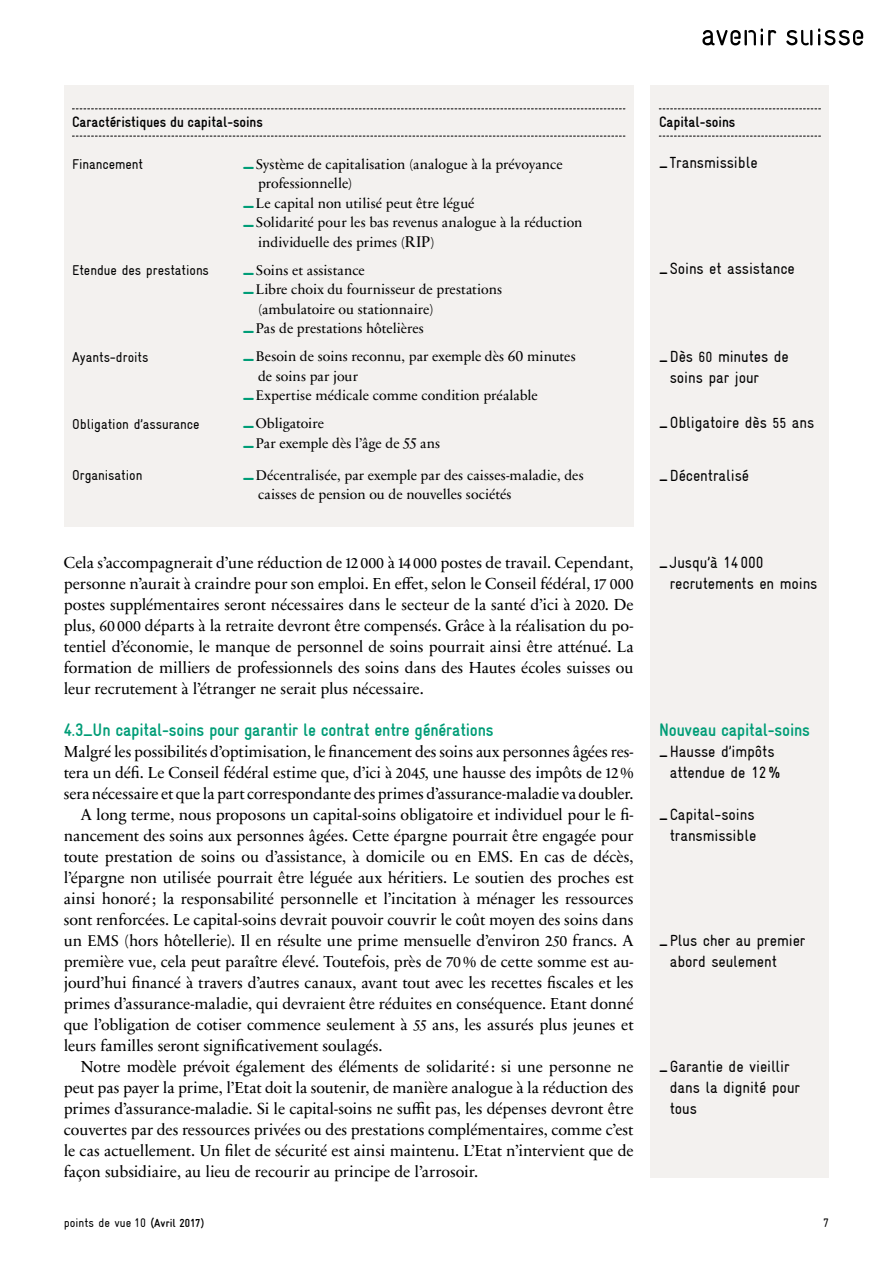
<style>
.page{position:relative;width:893px;height:1263px;background:#fff}
.page>*{position:absolute;margin:0;border:0;box-sizing:border-box;transform-origin:0 0}
.t1{font:700 condensed 18px "Gravur";letter-spacing:-.01em;color:#009d77}
.t2{font:16.2px/21px "Sabon Next LT Pro";letter-spacing:-.005em;color:#000;text-align:justify}
.t3{font:condensed 16.2px/21px "Gravur";letter-spacing:-.005em;color:#000}
.t4{font:700 condensed 15px "Gravur";letter-spacing:-.005em;color:#000}
.t5{font:14.25px/19.5px "Sabon Next LT Pro";color:#000}
.t6{font:condensed 14.25px "Gravur";letter-spacing:-.005em;color:#000}
.t7{font:condensed 12.3px "Gravur";letter-spacing:.005em;color:#000}
.s1{font-family:"Gravur";font-weight:700;font-stretch:condensed;font-size:22.5px;color:#009d77}
.s2{font-size:15.75px}
.s3{font-weight:700}
.s4{font-size:14.7px}
.s5{font-weight:700;font-size:11.7px}
</style>
<div class="page">
<svg style="left:702px;top:29px;width:74px;height:16px"></svg>
<svg style="left:786px;top:30px;width:26px;height:15px"></svg>
<svg style="left:818px;top:28px;width:45px;height:17px"></svg>
<div style="left:651px;top:85px;width:178px;height:1092px;background:#f3f1ef"></div>
<svg style="left:659px;top:109px;width:162px;height:1px"></svg>
<svg style="left:659px;top:136px;width:162px;height:1px"></svg>
<div style="left:64px;top:85px;width:570px;height:441px;background:#f3f1ef"></div>
<svg style="left:72px;top:109px;width:553px;height:1px"></svg>
<svg style="left:72px;top:136px;width:553px;height:1px"></svg>
<p class="t4" style="left:72px;top:114px;width:192px">Caractéristiques du capital-soins</p>
<p class="t6" style="left:72px;top:156px;width:72px">Financement</p>
<p class="t5" style="left:242px;top:153px;width:322px"><span class="s1">_</span>Système de capitalisation (analogue à la prévoyance</p>
<p class="t5" style="left:258px;top:173px;width:96px">professionnelle)</p>
<p class="t5" style="left:242px;top:192px;width:234px"><span class="s1">_</span>Le capital non utilisé peut être légué</p>
<p class="t5" style="left:242px;top:212px;width:342px"><span class="s1">_</span>Solidarité pour les bas revenus analogue à la réduction</p>
<p class="t5" style="left:258px;top:231px;width:178px">individuelle des primes (<span class="s2">RIP</span>)</p>
<p class="t5" style="left:242px;top:259px;width:124px"><span class="s1">_</span>Soins et assistance</p>
<p class="t5" style="left:242px;top:279px;width:261px"><span class="s1">_</span>Libre choix du fournisseur de prestations</p>
<p class="t5" style="left:258px;top:298px;width:177px">(ambulatoire ou stationnaire)</p>
<p class="t5" style="left:242px;top:318px;width:183px"><span class="s1">_</span>Pas de prestations hôtelières</p>
<p class="t5" style="left:242px;top:346px;width:335px"><span class="s1">_</span>Besoin de soins reconnu, par exemple dès <span class="s2">60</span> minutes</p>
<p class="t5" style="left:258px;top:365px;width:101px">de soins par jour</p>
<p class="t5" style="left:242px;top:385px;width:297px"><span class="s1">_</span>Expertise médicale comme condition préalable</p>
<p class="t5" style="left:242px;top:413px;width:199px"><span class="s1">_</span>Obligatoire<br><span class="s1">_</span>Par exemple dès l’âge de <span class="s2">55</span> ans</p>
<p class="t5" style="left:258px;top:465px;width:327px;text-indent:-16px"><span class="s1">_</span>Décentralisée, par exemple par des caisses-maladie, des caisses de pension ou de nouvelles sociétés</p>
<p class="t6" style="left:72px;top:262px;width:138px">Etendue des prestations</p>
<p class="t6" style="left:72px;top:349px;width:78px">Ayants-droits</p>
<p class="t6" style="left:72px;top:416px;width:129px">Obligation d’assurance</p>
<p class="t6" style="left:72px;top:467px;width:72px">Organisation</p>
<p class="t2" style="left:64px;top:551px;width:571px">Cela s’accompagnerait d’une réduction de <span class="s2">12 000</span> à <span class="s2">14 000</span> postes de travail. Cependant, personne n’aurait à craindre pour son emploi. En effet, selon le Conseil fédéral, <span class="s2">17 000 </span>postes supplémentaires seront nécessaires dans le secteur de la santé d’ici à <span class="s2">2020</span>. De plus, <span class="s2">60 000</span> départs à la retraite devront être compensés. Grâce à la réalisation du po&shy;tentiel d’économie, le manque de personnel de soins pourrait ainsi être atténué. La formation de milliers de professionnels des soins dans des Hautes écoles suisses ou leur recrutement à l’étranger ne serait plus nécessaire.</p>
<p class="t1" style="left:64px;top:720px;width:431px">4.3_Un capital-soins pour garantir le contrat entre générations</p>
<p class="t2" style="left:64px;top:740px;width:571px">Malgré les possibilités d’optimisation, le financement des soins aux personnes âgées res-</p>
<p class="t2" style="left:64px;top:761px;width:571px">tera un défi. Le Conseil fédéral estime que, d’ici à <span class="s2">2045</span>, une hausse des impôts de <span class="s2">12</span>%</p>
<p class="t2" style="left:64px;top:782px;width:571px">sera nécessaire et que la part correspondante des primes d’assurance-maladie va doubler.</p>
<p class="t2" style="left:81px;top:803px;width:554px">A long terme, nous proposons un capital-soins obligatoire et individuel pour le fi-</p>
<p class="t2" style="left:64px;top:824px;width:571px">nancement des soins aux personnes âgées. Cette épargne pourrait être engagée pour</p>
<p class="t2" style="left:64px;top:845px;width:571px">toute prestation de soins ou d’assistance, à domicile ou en <span class="s2">EMS</span>. En cas de décès,</p>
<p class="t2" style="left:64px;top:866px;width:571px">l’épargne non utilisée pourrait être léguée aux héritiers. Le soutien des proches est</p>
<p class="t2" style="left:64px;top:887px;width:571px">ainsi honoré ; la responsabilité personnelle et l’incitation à ménager les ressources</p>
<p class="t2" style="left:64px;top:908px;width:571px">sont renforcées. Le capital-soins devrait pouvoir couvrir le coût moyen des soins dans</p>
<p class="t2" style="left:64px;top:929px;width:571px">un <span class="s2">EMS</span> (hors hôtellerie). Il en résulte une prime mensuelle d’environ <span class="s2">250</span> francs. A</p>
<p class="t2" style="left:64px;top:950px;width:571px">première vue, cela peut paraître élevé. Toutefois, près de <span class="s2">70</span>% de cette somme est au-</p>
<p class="t2" style="left:64px;top:971px;width:571px">jourd’hui financé à travers d’autres canaux, avant tout avec les recettes fiscales et les</p>
<p class="t2" style="left:64px;top:992px;width:571px">primes d’assurance-maladie, qui devraient être réduites en conséquence. Etant donné</p>
<p class="t2" style="left:64px;top:1013px;width:571px">que l’obligation de cotiser commence seulement à <span class="s2">55</span> ans, les assurés plus jeunes et</p>
<p class="t2" style="left:64px;top:1034px;width:320px">leurs familles seront significativement soulagés.</p>
<p class="t2" style="left:81px;top:1055px;width:554px">Notre modèle prévoit également des éléments de solidarité : si une personne ne</p>
<p class="t2" style="left:64px;top:1076px;width:571px">peut pas payer la prime, l’Etat doit la soutenir, de manière analogue à la réduction des</p>
<p class="t2" style="left:64px;top:1097px;width:571px">primes d’assurance-maladie. Si le capital-soins ne suffit pas, les dépenses devront être</p>
<p class="t2" style="left:64px;top:1118px;width:571px">couvertes par des ressources privées ou des prestations complémentaires, comme c’est</p>
<p class="t2" style="left:64px;top:1139px;width:571px">le cas actuellement. Un filet de sécurité est ainsi maintenu. L’Etat n’intervient que de</p>
<p class="t2" style="left:64px;top:1160px;width:416px">façon subsidiaire, au lieu de recourir au principe de l’arrosoir.</p>
<p class="t4" style="left:659px;top:114px;width:78px">Capital-soins</p>
<p class="t3" style="left:659px;top:152px;width:100px"><span class="s3">_</span>Transmissible</p>
<p class="t3" style="left:659px;top:258px;width:137px"><span class="s3">_</span>Soins et assistance</p>
<p class="t3" style="left:670px;top:346px;width:121px;text-indent:-11px"><span class="s3">_</span>Dès <span class="s4">60</span> minutes de soins par jour</p>
<p class="t3" style="left:659px;top:412px;width:157px"><span class="s3">_</span>Obligatoire dès <span class="s4">55</span> ans</p>
<p class="t3" style="left:659px;top:464px;width:92px"><span class="s3">_</span>Décentralisé</p>
<p class="t3" style="left:670px;top:552px;width:149px;text-indent:-11px"><span class="s3">_</span>Jusqu’à 14000 recrutements en moins</p>
<p class="t1" style="left:659px;top:720px;width:152px">Nouveau capital-soins</p>
<p class="t3" style="left:670px;top:741px;width:112px;text-indent:-11px"><span class="s3">_</span>Hausse d’impôts attendue de 12%</p>
<p class="t3" style="left:659px;top:804px;width:99px;text-align:right"><span class="s3">_</span>Capital-soins transmissible</p>
<p class="t3" style="left:670px;top:930px;width:137px;text-indent:-11px"><span class="s3">_</span>Plus cher au premier abord seulement</p>
<p class="t3" style="left:670px;top:1056px;width:132px;text-indent:-11px"><span class="s3">_</span>Garantie de vieillir dans la dignité pour tous</p>
<p class="t7" style="left:64px;top:1216px;width:142px">points de vue 10 <span class="s3">(</span><span class="s5">Avril 2017)</span></p>
<p class="t7" style="left:823px;top:1216px;width:7px">7</p>
</div>
